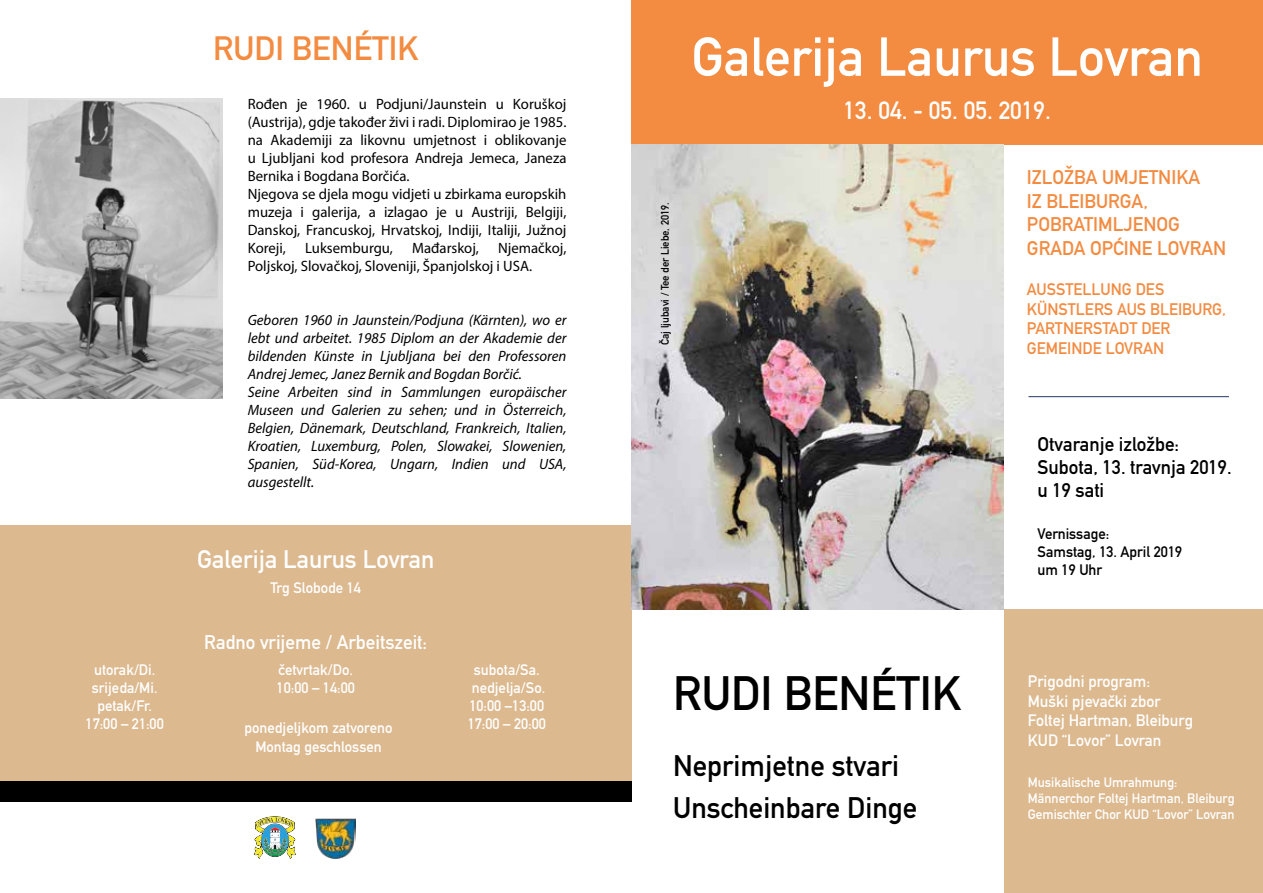
<style>
.page{position:relative;width:1263px;height:893px;background:#fff}
.page>*{position:absolute;margin:0;border:0;box-sizing:border-box;transform-origin:0 0}
.t1{font:700 54px "DIN Alternate";color:#fff}
.t2{font:700 47.55px "DIN Alternate";color:#000}
.t3{font:700 33.3px "DIN Alternate";color:#f38b41}
.t4{font:700 29.4px/42.2px "DIN Alternate";color:#000}
.t5{font:700 25.05px "DIN Alternate";color:#fff}
.t6{font:700 24.6px "DIN Alternate";color:#fff}
.t7{font:700 19.5px/23.4px "DIN Alternate";color:#f38b41}
.t8{font:700 19.5px/23.4px "DIN Alternate";color:#000}
.t9{font:700 19.5px "DIN Alternate";color:#fff}
.t10{font:700 16.5px/19.8px "DIN Alternate";color:#f38b41}
.t11{font:700 16.35px/19.5px "DIN Alternate";color:#fff}
.t12{font:15px/18px "Myriad Pro";color:#000}
.t13{font:italic 15px/18px "Myriad Pro";color:#000}
.t14{font:700 15px/18px "DIN Alternate";color:#fff;text-align:center}
.t15{font:700 15px/18px "DIN Alternate";color:#000}
.t16{font:700 13.5px/16.2px "DIN Alternate";color:#fff}
.t17{font:700 10.8px "DIN Alternate";color:#000}
</style>
<div class="page">
<div style="left:1004px;top:610px;width:259px;height:283px;background:#dcb98f"></div>
<div style="left:0;top:526px;width:632px;height:255px;background:#dcb98f"></div>
<div style="left:0;top:781px;width:632px;height:20px;background:#000"></div>
<svg style="left:254px;top:816px;width:42px;height:43px"></svg>
<img style="left:0;top:99px;width:223px;height:299px">
<div style="left:632px;top:0;width:631px;height:145px;background:#f38b41"></div>
<img style="left:632px;top:145px;width:371px;height:465px">
<hr style="left:1028px;top:396px;width:201px;height:1px;background:#243961">
<img style="left:315px;top:819px;width:40px;height:40px">
<h3 class="t3" style="left:213px;top:23px;width:207px">RUDI BENÉTIK</h3>
<p class="t12" style="left:248px;top:95px;width:320px">Rođen je 1960. u Podjuni/Jaunstein u Koruškoj (Austrija), gdje također živi i radi. Diplomirao je 1985. na Akademiji za likovnu umjetnost i oblikovanje u Ljubljani kod profesora Andreja Jemeca, Janeza Bernika i Bogdana Borčića.<br>Njegova se djela mogu vidjeti u zbirkama europskih muzeja i galerija, a izlagao je u Austriji, Belgiji, Danskoj, Francuskoj, Hrvatskoj, Indiji, Italiji, Južnoj Koreji,</p>
<p class="t12" style="left:248px;top:239px;width:320px;text-indent:250px">Njemačkoj,<br>Poljskoj, Slovačkoj, Sloveniji, Španjolskoj i USA.</p>
<p class="t12" style="left:305px;top:239px;width:89px">Luksemburgu,</p>
<p class="t12" style="left:412px;top:239px;width:68px">Mađarskoj,</p>
<p class="t13" style="left:248px;top:311px;width:320px">Geboren 1960 in Jaunstein/Podjuna (Kärnten), wo er lebt und arbeitet. 1985 Diplom an der Akademie der bildenden Künste in Ljubljana bei den Professoren Andrej Jemec, Janez Bernik and Bogdan Borčić.<br>Seine Arbeiten sind in Sammlungen europäischer Museen und Galerien zu sehen; und in Österreich, Belgien, Dänemark, Deutschland, Frankreich, Italien, Kroatien, Luxemburg, Polen, Slowakei, Slowenien, Spanien, Süd-Korea, Ungarn, Indien und USA, ausgestellt.</p>
<h3 class="t5" style="left:197px;top:540px;width:239px">Galerija Laurus Lovran</h3>
<p class="t14" style="left:271px;top:577px;width:92px">Trg Slobode 14</p>
<h3 class="t9" style="left:204px;top:627px;width:224px">Radno vrijeme / Arbeitszeit:</h3>
<p class="t14" style="left:86px;top:660px;width:80px">utorak/Di. srijeda/Mi. petak/Fr.<br>17:00 – 21:00</p>
<p class="t14" style="left:277px;top:660px;width:80px;text-align:left">četvrtak/Do.<br>10:00 – 14:00</p>
<p class="t14" style="left:468px;top:660px;width:80px">subota/Sa. nedjelja/So.<br>10:00 –13:00<br>17:00 – 20:00</p>
<p class="t14" style="left:245px;top:718px;width:149px;line-height:18.9px">ponedjeljkom zatvoreno<br>Montag geschlossen</p>
<p class="t17" style="left:657px;top:345px;width:144px;rotate:-90deg">Čaj ljubavi / Tee der Liebe, 2019.</p>
<h1 class="t1" style="left:691px;top:16px;width:513px">Galerija Laurus Lovran</h1>
<h3 class="t6" style="left:843px;top:92px;width:209px">13. 04. - 05. 05. 2019.</h3>
<h3 class="t7" style="left:1027px;top:164px;width:201px">IZLOŽBA UMJETNIKA<br>IZ BLEIBURGA,<br>POBRATIMLJENOG<br>GRADA OPĆINE LOVRAN</h3>
<p class="t10" style="left:1027px;top:278px;width:201px">AUSSTELLUNG DES<br>KÜNSTLERS AUS BLEIBURG,<br>PARTNERSTADT DER<br>GEMEINDE LOVRAN</p>
<h3 class="t8" style="left:1037px;top:431px;width:196px">Otvaranje izložbe:<br>Subota, 13. travnja 2019. u 19 sati</h3>
<p class="t15" style="left:1037px;top:523px;width:146px">Vernissage:<br>Samstag, 13. April 2019 um 19 Uhr</p>
<h2 class="t2" style="left:673px;top:657px;width:290px">RUDI BENÉTIK</h2>
<h3 class="t4" style="left:673px;top:743px;width:246px">Neprimjetne stvari<br>Unscheinbare Dinge</h3>
<p class="t11" style="left:1028px;top:671px;width:167px">Prigodni program:<br>Muški pjevački zbor<br>Foltej Hartman, Bleiburg<br>KUD “Lovor” Lovran</p>
<p class="t16" style="left:1028px;top:773px;width:208px">Musikalische Umrahmung:<br>Männerchor Foltej Hartman, Bleiburg<br>Gemischter Chor KUD “Lovor” Lovran</p>
</div>
